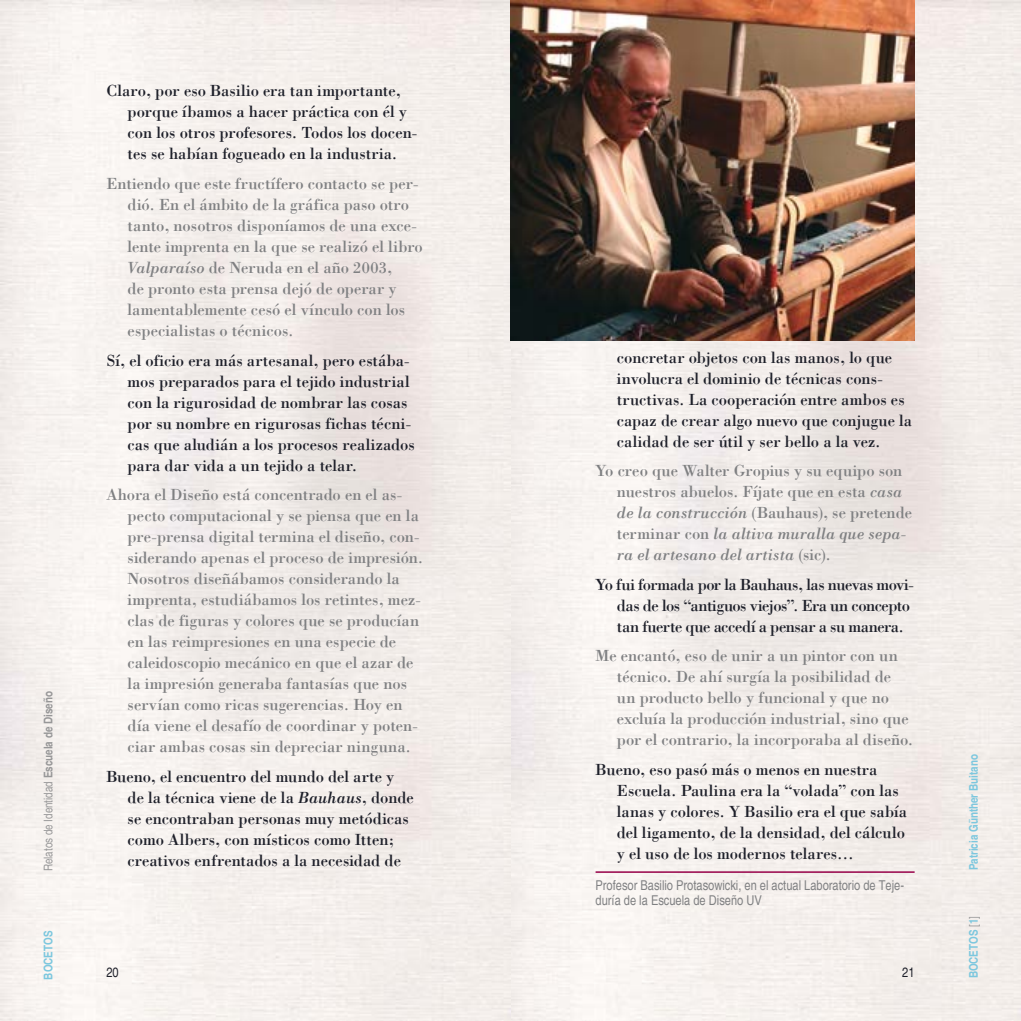
<style>
.page{position:relative;width:1021px;height:1021px;background:#fff}
.page>*{position:absolute;margin:0;border:0;box-sizing:border-box;transform-origin:0 0}
.t1{font:16.5px/21px "Bodoni";color:#7f8082}
.t2{font:16.5px/21px "Bodoni";color:#1d1f29}
.t3{font:16.5px/21px "Bodoni";letter-spacing:-.03em;color:#1d1f29}
.t4{font:condensed 13.5px/15px "Helvetica";color:#7f8082}
.t5{font:condensed 13.5px "Helvetica";color:#1d1f29}
.t6{font:700 condensed 12px "Helvetica";color:#7cc7de}
.t7{font:condensed 12px "Helvetica";color:#979798}
.s1{font-weight:700}
.s2{font-style:italic}
.s3{font-weight:400;color:#979798}
</style>
<div class="page">
<img style="left:0;top:0;width:1020px;height:1020px">
<img style="left:510px;top:0;width:404px;height:340px">
<hr style="left:595px;top:871px;width:319px;height:1px;background:#970048">
<p class="t7" style="left:41px;top:871px;width:181px;rotate:-90deg">Relatos de Identidad <span class="s1">Escuela de Diseño</span></p>
<p class="t6" style="left:41px;top:979px;width:50px;rotate:-90deg">BOCETOS</p>
<p class="t2" style="left:128px;top:80px;width:291px;text-indent:-21px">Claro, por eso Basilio era tan importante, porque íbamos a hacer práctica con él y con los otros profesores. Todos los docen&shy;tes se habían fogueado en la industria.</p>
<p class="t1" style="left:128px;top:173px;width:297px;text-indent:-21px">Entiendo que este fructífero contacto se per&shy;dió. En el ámbito de la gráfica paso otro tanto, nosotros disponíamos de una exce&shy;lente imprenta en la que se realizó el libro <span class="s2">Valparaíso</span> de Neruda en el año 2003,<br>de pronto esta prensa dejó de operar y lamentablemente cesó el vínculo con los especialistas o técnicos.</p>
<p class="t2" style="left:128px;top:349px;width:289px;text-indent:-21px">Sí, el oficio era más artesanal, pero estába&shy;mos preparados para el tejido industrial con la rigurosidad de nombrar las cosas por su nombre en rigurosas fichas técni&shy;cas que aludián a los procesos realizados para dar vida a un tejido a telar.</p>
<p class="t1" style="left:128px;top:484px;width:297px;text-indent:-21px">Ahora el Diseño está concentrado en el as&shy;pecto computacional y se piensa que en la pre-prensa digital termina el diseño, con&shy;siderando apenas el proceso de impresión.<br>Nosotros diseñábamos considerando la imprenta, estudiábamos los retintes, mez&shy;clas de figuras y colores que se producían en las reimpresiones en una especie de caleidoscopio mecánico en que el azar de la impresión generaba fantasías que nos servían como ricas sugerencias. Hoy en día viene el desafío de coordinar y poten&shy;ciar ambas cosas sin depreciar ninguna.</p>
<p class="t2" style="left:128px;top:765px;width:288px;text-indent:-21px">Bueno, el encuentro del mundo del arte y de la técnica viene de la <span class="s2">Bauhaus</span>, donde se encontraban personas muy metódicas como Albers, con místicos como Itten; creativos enfrentados a la necesidad de</p>
<p class="t2" style="left:617px;top:346px;width:297px">concretar objetos con las manos, lo que involucra el dominio de técnicas cons&shy;tructivas. La cooperación entre ambos es capaz de crear algo nuevo que conjugue la calidad de ser útil y ser bello a la vez.</p>
<p class="t1" style="left:617px;top:460px;width:297px;text-indent:-21px">Yo creo que Walter Gropius y su equipo son nuestros abuelos. Fíjate que en esta <span class="s2">casa de la construcción</span> (Bauhaus), se pretende terminar con <span class="s2">la altiva muralla que sepa&shy;ra el artesano del artista</span> (sic).</p>
<p class="t3" style="left:617px;top:573px;width:298px;text-indent:-21px">Yo fui formada por la Bauhaus, las nuevas movi&shy;das de los “antiguos viejos”. Era un concepto tan fuerte que accedí a pensar a su manera.</p>
<p class="t1" style="left:617px;top:645px;width:298px;text-indent:-21px">Me encantó, eso de unir a un pintor con un técnico. De ahí surgía la posibilidad de un producto bello y funcional y que no excluía la producción industrial, sino que por el contrario, la incorporaba al diseño.</p>
<p class="t2" style="left:617px;top:758px;width:291px;text-indent:-21px">Bueno, eso pasó más o menos en nuestra Escuela. Paulina era la “volada” con las lanas y colores. Y Basilio era el que sabía del ligamento, de la densidad, del cálculo y el uso de los modernos telares…</p>
<p class="t4" style="left:595px;top:878px;width:310px">Profesor Basilio Protasowicki, en el actual Laboratorio de Teje&shy;duría de la Escuela de Diseño UV</p>
<p class="t5" style="left:106px;top:963px;width:14px">20</p>
<p class="t5" style="left:902px;top:964px;width:14px">21</p>
<p class="t6" style="left:966px;top:870px;width:117px;rotate:-90deg">Patricia Günther Buitano</p>
<p class="t6" style="left:966px;top:978px;width:64px;rotate:-90deg">BOCETOS <span class="s3">[</span>1<span class="s3">]</span></p>
</div>
